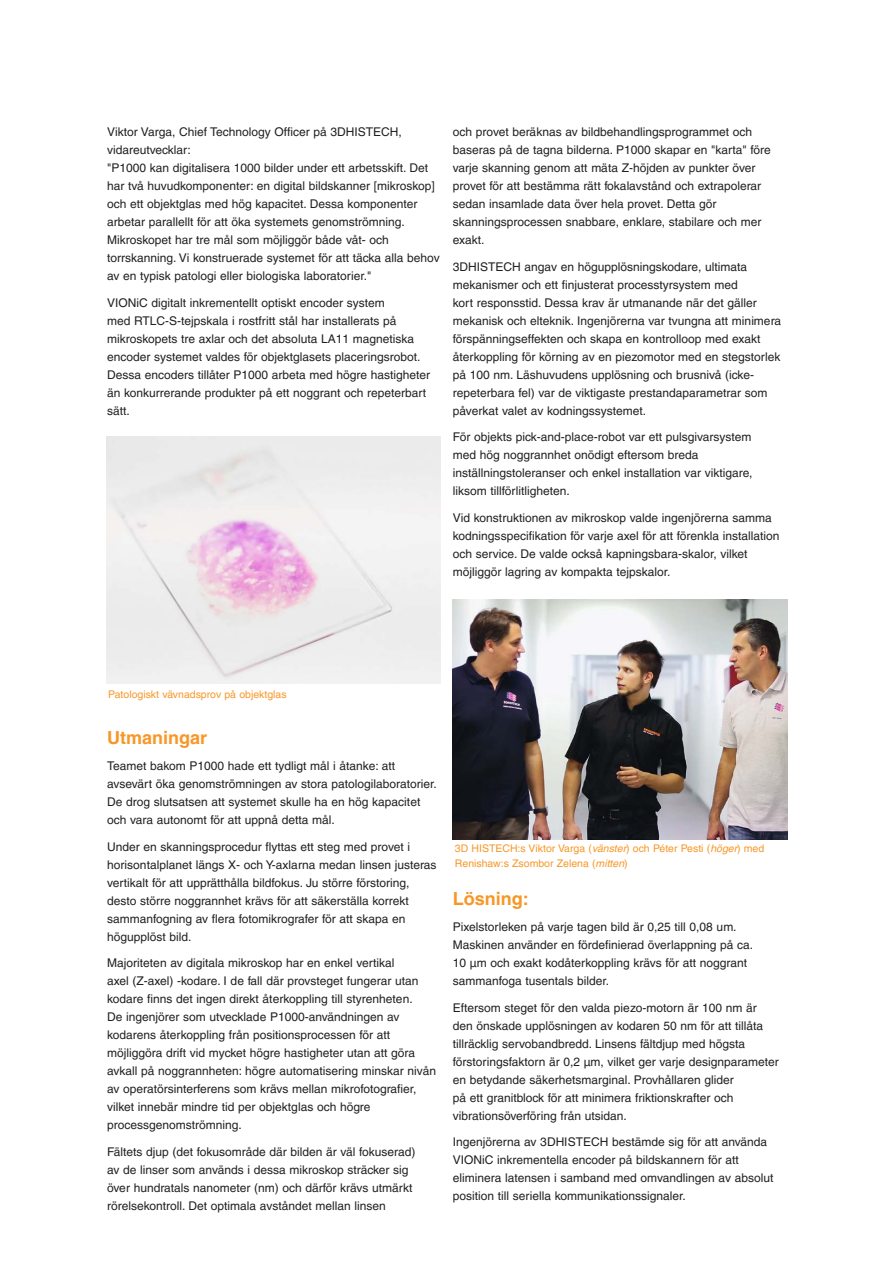
<style>
.page{position:relative;width:893px;height:1263px;background:#fff}
.page>*{position:absolute;margin:0;border:0;box-sizing:border-box;transform-origin:0 0}
.Main_body_heading_te{font:700 18px "Helvetica LT Pro";color:#f79727}
.Main_body_text_8pt{font:12px/18px "Helvetica LT Pro";color:#231f20}
.Caption_text_7pt{font:10.5px/15px "Helvetica LT Pro";color:#f79727}
.s1{font-style:italic}
</style>
<div class="page">
<img style="left:106px;top:437px;width:335px;height:247px">
<img style="left:453px;top:600px;width:335px;height:239px">
<p class="Main_body_text_8pt" style="left:107px;top:123px;width:334px">Viktor Varga, Chief Technology Officer på 3DHISTECH, vidareutvecklar:<br>"P1000 kan digitalisera 1000 bilder under ett arbetsskift. Det har två huvudkomponenter: en digital bildskanner [mikroskop] och ett objektglas med hög kapacitet. Dessa komponenter arbetar parallellt för att öka systemets genomströmning.<br>Mikroskopet har tre mål som möjliggör både våt- och torrskanning. Vi konstruerade systemet för att täcka alla behov av en typisk patologi eller biologiska laboratorier."</p>
<p class="Main_body_text_8pt" style="left:107px;top:293px;width:325px">VIONiC digitalt inkrementellt optiskt encoder system<br>med RTLC-S-tejpskala i rostfritt stål har installerats på mikroskopets tre axlar och det absoluta LA11 magnetiska encoder systemet valdes för objektglasets placeringsrobot.<br>Dessa encoders tillåter P1000 arbeta med högre hastigheter än konkurrerande produkter på ett noggrant och repeterbart sätt.</p>
<p class="Main_body_text_8pt" style="left:453px;top:123px;width:319px">och provet beräknas av bildbehandlingsprogrammet och baseras på de tagna bilderna. P1000 skapar en "karta" före varje skanning genom att mäta Z-höjden av punkter över provet för att bestämma rätt fokalavstånd och extrapolerar sedan insamlade data över hela provet. Detta gör skanningsprocessen snabbare, enklare, stabilare och mer exakt.</p>
<p class="Main_body_text_8pt" style="left:453px;top:257px;width:330px">3DHISTECH angav en högupplösningskodare, ultimata mekanismer och ett finjusterat processtyrsystem med<br>kort responsstid. Dessa krav är utmanande när det gäller mekanisk och elteknik. Ingenjörerna var tvungna att minimera förspänningseffekten och skapa en kontrolloop med exakt återkoppling för körning av en piezomotor med en stegstorlek på 100 nm. Läshuvudens upplösning och brusnivå (icke&shy;repeterbara fel) var de viktigaste prestandaparametrar som påverkat valet av kodningssystemet.</p>
<p class="Main_body_text_8pt" style="left:453px;top:428px;width:301px">För objekts pick-and-place-robot var ett pulsgivarsystem med hög noggrannhet onödigt eftersom breda inställningstoleranser och enkel installation var viktigare, liksom tillförlitligheten.</p>
<p class="Main_body_text_8pt" style="left:453px;top:508px;width:328px">Vid konstruktionen av mikroskop valde ingenjörerna samma kodningsspecifikation för varje axel för att förenkla installation och service. De valde också kapningsbara-skalor, vilket möjliggör lagring av kompakta tejpskalor.</p>
<p class="Caption_text_7pt" style="left:108px;top:686px;width:180px">Patologiskt vävnadsprov på objektglas</p>
<p class="Main_body_heading_te" style="left:107px;top:726px;width:102px">Utmaningar</p>
<p class="Main_body_text_8pt" style="left:107px;top:757px;width:331px">Teamet bakom P1000 hade ett tydligt mål i åtanke: att avsevärt öka genomströmningen av stora patologilaboratorier.<br>De drog slutsatsen att systemet skulle ha en hög kapacitet och vara autonomt för att uppnå detta mål.</p>
<p class="Main_body_text_8pt" style="left:107px;top:837px;width:331px">Under en skanningsprocedur flyttas ett steg med provet i horisontalplanet längs X- och Y-axlarna medan linsen justeras vertikalt för att upprätthålla bildfokus. Ju större förstoring, desto större noggrannhet krävs för att säkerställa korrekt sammanfogning av flera fotomikrografer för att skapa en högupplöst bild.</p>
<p class="Main_body_text_8pt" style="left:107px;top:954px;width:330px">Majoriteten av digitala mikroskop har en enkel vertikal<br>axel (Z-axel) -kodare. I de fall där provsteget fungerar utan kodare finns det ingen direkt återkoppling till styrenheten.<br>De ingenjörer som utvecklade P1000-användningen av kodarens återkoppling från positionsprocessen för att möjliggöra drift vid mycket högre hastigheter utan att göra avkall på noggrannheten: högre automatisering minskar nivån av operatörsinterferens som krävs mellan mikrofotografier, vilket innebär mindre tid per objektglas och högre processgenomströmning.</p>
<p class="Main_body_text_8pt" style="left:107px;top:1142px;width:310px">Fältets djup (det fokusområde där bilden är väl fokuserad) av de linser som används i dessa mikroskop sträcker sig över hundratals nanometer (nm) och därför krävs utmärkt rörelsekontroll. Det optimala avståndet mellan linsen</p>
<p class="Caption_text_7pt" style="left:455px;top:841px;width:311px">3D HISTECH:s Viktor Varga (<span class="s1">vänster</span>) och Péter Pesti (<span class="s1">höger</span>) med<br>Renishaw:s Zsombor Zelena (<span class="s1">mitten</span>)</p>
<p class="Main_body_heading_te" style="left:453px;top:887px;width:77px">Lösning:</p>
<p class="Main_body_text_8pt" style="left:453px;top:918px;width:302px">Pixelstorleken på varje tagen bild är 0,25 till 0,08 um.<br>Maskinen använder en fördefinierad överlappning på ca.<br>10 μm och exakt kodåterkoppling krävs för att noggrant sammanfoga tusentals bilder.</p>
<p class="Main_body_text_8pt" style="left:453px;top:998px;width:327px">Eftersom steget för den valda piezo-motorn är 100 nm är den önskade upplösningen av kodaren 50 nm för att tillåta tillräcklig servobandbredd. Linsens fältdjup med högsta förstoringsfaktorn är 0,2 μm, vilket ger varje designparameter en betydande säkerhetsmarginal. Provhållaren glider<br>på ett granitblock för att minimera friktionskrafter och vibrationsöverföring från utsidan.</p>
<p class="Main_body_text_8pt" style="left:453px;top:1133px;width:322px">Ingenjörerna av 3DHISTECH bestämde sig för att använda VIONiC inkrementella encoder på bildskannern för att eliminera latensen i samband med omvandlingen av absolut position till seriella kommunikationssignaler.</p>
</div>
